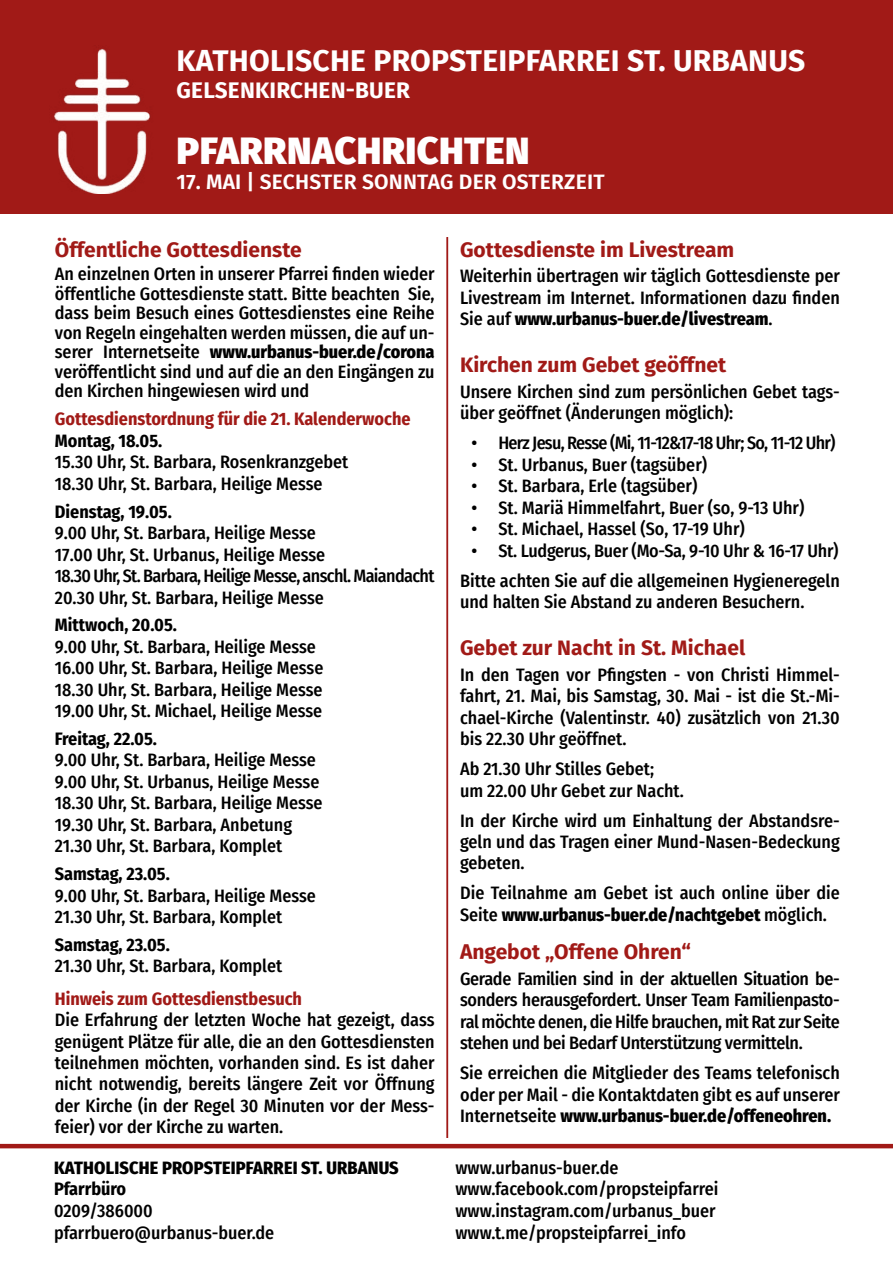
<style>
.page{position:relative;width:893px;height:1263px;background:#fff}
.page>*{position:absolute;margin:0;border:0;box-sizing:border-box;transform-origin:0 0}
.t1{font:900 37.5px "Fira Sans";letter-spacing:.01em;color:#fff}
.t2{font:700 30px "Fira Sans";letter-spacing:.01em;color:#fff}
.t3{font:700 22.5px "Fira Sans";letter-spacing:.01em;color:#fff}
.t4{font:700 21px "Fira Sans";color:#a11a17}
.t5{font:600 21px "Fira Sans";letter-spacing:.01em;color:#fff}
.t6{font:500 18px/21.5px "Fira Sans Condensed";color:#000}
.t7{font:700 18px "Fira Sans Condensed";color:#000}
.t8{font:700 18px "Fira Sans Condensed";color:#a11a17}
.t9{font:500 18px "Fira Sans Condensed";letter-spacing:-.04em;color:#000}
.t10{font:800 18px "Fira Sans Condensed";letter-spacing:.01em;color:#000}
.s1{font-weight:800}
</style>
<div class="page">
<div style="left:0;top:0;width:893px;height:214px;background:#a11a17"></div>
<img style="left:54px;top:49px;width:97px;height:145px">
<hr style="left:0;top:1144px;width:893px;height:4px;background:#a11a17">
<hr style="left:447px;top:237px;width:1px;height:901px;background:#a11a17">
<h2 class="t2" style="left:177px;top:39px;width:630px">KATHOLISCHE PROPSTEIPFARREI ST. URBANUS</h2>
<p class="t3" style="left:177px;top:71px;width:235px">GELSENKIRCHEN-BUER</p>
<h1 class="t1" style="left:177px;top:125px;width:354px">PFARRNACHRICHTEN</h1>
<p class="t5" style="left:176px;top:167px;width:430px">17. MAI | SECHSTER SONNTAG DER OSTERZEIT</p>
<p class="t4" style="left:55px;top:235px;width:248px">Öffentliche Gottesdienste</p>
<p class="t6" style="left:55px;top:264px;width:381px;line-height:19.5px;text-align:justify">An einzelnen Orten in unserer Pfarrei finden wieder öffentliche Gottesdienste statt. Bitte beachten Sie, dass beim Besuch eines Gottesdienstes eine Reihe von Regeln eingehalten werden müssen, die auf un&shy;serer Internetseite <span class="s1">www.urbanus-buer.de/corona </span>veröffentlicht sind und auf die an den Eingängen zu den Kirchen hingewiesen wird und</p>
<p class="t8" style="left:55px;top:407px;width:357px">Gottesdienstordnung für die 21. Kalenderwoche</p>
<p class="t7" style="left:55px;top:428px;width:109px">Montag, 18.05.</p>
<p class="t6" style="left:55px;top:451px;width:295px">15.30 Uhr, St. Barbara, Rosenkranzgebet<br>18.30 Uhr, St. Barbara, Heilige Messe</p>
<p class="t7" style="left:55px;top:499px;width:119px">Dienstag, 19.05.</p>
<p class="t6" style="left:55px;top:522px;width:381px">9.00 Uhr, St. Barbara, Heilige Messe<br>17.00 Uhr, St. Urbanus, Heilige Messe<br>18.30 Uhr, St. Barbara, Heilige Messe, anschl. Maiandacht 20.30 Uhr, St. Barbara, Heilige Messe</p>
<p class="t7" style="left:55px;top:612px;width:124px">Mittwoch, 20.05.</p>
<p class="t6" style="left:55px;top:636px;width:270px">9.00 Uhr, St. Barbara, Heilige Messe 16.00 Uhr, St. Barbara, Heilige Messe 18.30 Uhr, St. Barbara, Heilige Messe 19.00 Uhr, St. Michael, Heilige Messe</p>
<p class="t7" style="left:55px;top:726px;width:104px">Freitag, 22.05.</p>
<p class="t6" style="left:55px;top:749px;width:269px">9.00 Uhr, St. Barbara, Heilige Messe 9.00 Uhr, St. Urbanus, Heilige Messe 18.30 Uhr, St. Barbara, Heilige Messe 19.30 Uhr, St. Barbara, Anbetung 21.30 Uhr, St. Barbara, Komplet</p>
<p class="t7" style="left:55px;top:861px;width:117px">Samstag, 23.05.</p>
<p class="t6" style="left:55px;top:884px;width:262px">9.00 Uhr, St. Barbara, Heilige Messe<br>21.30 Uhr, St. Barbara, Komplet</p>
<p class="t7" style="left:55px;top:932px;width:117px">Samstag, 23.05.</p>
<p class="t6" style="left:55px;top:955px;width:229px">21.30 Uhr, St. Barbara, Komplet</p>
<p class="t8" style="left:55px;top:986px;width:249px">Hinweis zum Gottesdienstbesuch</p>
<p class="t6" style="left:55px;top:1009px;width:381px;text-align:justify">Die Erfahrung der letzten Woche hat gezeigt, dass genügent Plätze für alle, die an den Gottesdiensten teilnehmen möchten, vorhanden sind. Es ist daher nicht notwendig, bereits längere Zeit vor Öffnung der Kirche (in der Regel 30 Minuten vor der Mess&shy;feier) vor der Kirche zu warten.</p>
<p class="t10" style="left:54px;top:1155px;width:346px">KATHOLISCHE PROPSTEIPFARREI ST. URBANUS</p>
<p class="t7" style="left:54px;top:1176px;width:74px">Pfarrbüro</p>
<p class="t6" style="left:54px;top:1200px;width:222px">0209/386000 pfarrbuero@urbanus-buer.de</p>
<p class="t4" style="left:460px;top:235px;width:276px">Gottesdienste im Livestream</p>
<p class="t6" style="left:460px;top:265px;width:381px;text-align:justify">Weiterhin übertragen wir täglich Gottesdienste per Livestream im Internet. Informationen dazu finden Sie auf <span class="s1">www.urbanus-buer.de/livestream</span>.</p>
<p class="t4" style="left:460px;top:350px;width:268px">Kirchen zum Gebet geöffnet</p>
<p class="t6" style="left:460px;top:381px;width:381px">Unsere Kirchen sind zum persönlichen Gebet tags&shy;über geöffnet (Änderungen möglich):</p>
<p class="t9" style="left:471px;top:430px;width:366px">• Herz Jesu, Resse (Mi, 11-12&amp;17-18 Uhr; So, 11-12 Uhr)</p>
<p class="t6" style="left:471px;top:454px;width:237px">• St. Urbanus, Buer (tagsüber)</p>
<p class="t6" style="left:471px;top:475px;width:228px">• St. Barbara, Erle (tagsüber)</p>
<p class="t6" style="left:471px;top:497px;width:334px">• St. Mariä Himmelfahrt, Buer (so, 9-13 Uhr)</p>
<p class="t6" style="left:471px;top:518px;width:275px">• St. Michael, Hassel (So, 17-19 Uhr)</p>
<p class="t6" style="left:460px;top:535px;width:381px;line-height:30px;text-align:center">• St. Ludgerus, Buer (Mo-Sa, 9-10 Uhr &amp; 16-17 Uhr)<br>Bitte achten Sie auf die allgemeinen Hygieneregeln</p>
<p class="t6" style="left:460px;top:591px;width:346px">und halten Sie Abstand zu anderen Besuchern.</p>
<p class="t4" style="left:460px;top:633px;width:287px">Gebet zur Nacht in St. Michael</p>
<p class="t6" style="left:460px;top:663px;width:381px;text-align:justify">In den Tagen vor Pfingsten - von Christi Himmel&shy;fahrt, 21. Mai, bis Samstag, 30. Mai - ist die St.-Mi&shy;chael-Kirche (Valentinstr. 40) zusätzlich von 21.30 bis 22.30 Uhr geöffnet.</p>
<p class="t6" style="left:460px;top:758px;width:225px">Ab 21.30 Uhr Stilles Gebet;<br>um 22.00 Uhr Gebet zur Nacht.</p>
<p class="t6" style="left:460px;top:809px;width:381px;text-align:justify">In der Kirche wird um Einhaltung der Abstandsre&shy;geln und das Tragen einer Mund-Nasen-Bedeckung gebeten.</p>
<p class="t6" style="left:460px;top:882px;width:381px">Die Teilnahme am Gebet ist auch online über die<br>Seite <span class="s1">www.urbanus-buer.de/nachtgebet</span> möglich.</p>
<p class="t4" style="left:460px;top:937px;width:232px">Angebot „Offene Ohren“</p>
<p class="t6" style="left:460px;top:968px;width:381px;text-align:justify">Gerade Familien sind in der aktuellen Situation be&shy;sonders herausgefordert. Unser Team Familienpasto&shy;ral möchte denen, die Hilfe brauchen, mit Rat zur Seite stehen und bei Bedarf Unterstützung vermitteln.</p>
<p class="t6" style="left:460px;top:1062px;width:381px;text-align:justify">Sie erreichen die Mitglieder des Teams telefonisch oder per Mail - die Kontaktdaten gibt es auf unserer Internetseite <span class="s1">www.urbanus-buer.de/offeneohren.</span></p>
<p class="t6" style="left:455px;top:1156px;width:265px">www.urbanus-buer.de www.facebook.com/propsteipfarrei www.instagram.com/urbanus_buer www.t.me/propsteipfarrei_info</p>
</div>
